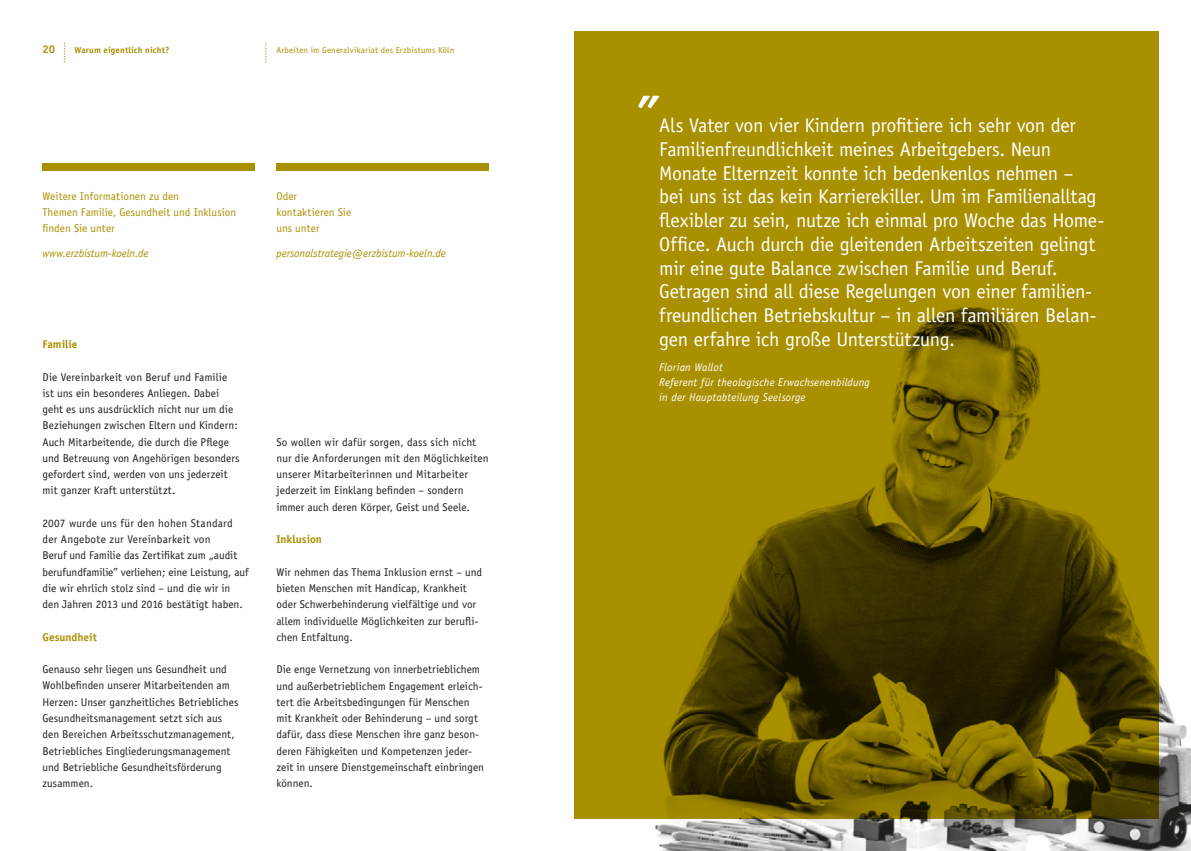
<style>
.page{position:relative;width:1191px;height:851px;background:#fff}
.page>*{position:absolute;margin:0;border:0;box-sizing:border-box;transform-origin:0 0}
.t1{font:20px/23.8px "Officina Sans";letter-spacing:-.015em;color:#fff}
.t2{font:11.25px/16.2px "Officina Sans";color:#1d1d1b}
.t3{font:11.25px/16.2px "Officina Sans";color:#a99000}
.t4{font:italic 11.25px/15px "Officina Sans";letter-spacing:.015em;color:#fff}
.t5{font:italic 11.25px "Officina Sans";letter-spacing:-.005em;color:#a99000}
.t6{font:700 11.25px "Officina Sans";color:#a99000}
.t7{font:8.75px "Officina Sans";letter-spacing:.02em;color:#a99000}
.t8{font:700 8.75px "Officina Sans";letter-spacing:.02em;color:#a99000}
</style>
<div class="page">
<img style="left:654px;top:682px;width:537px;height:168px">
<svg style="left:574px;top:32px;width:585px;height:787px;background:#8a7600"></svg>
<svg style="left:638px;top:96px;width:21px;height:12px"></svg>
<div style="left:43px;top:163px;width:212px;height:7px;background:#a99000"></div>
<div style="left:276px;top:163px;width:213px;height:7px;background:#a99000"></div>
<svg style="left:265px;top:43px;width:1px;height:19px"></svg>
<svg style="left:64px;top:43px;width:1px;height:19px"></svg>
<p class="t6" style="left:43px;top:42px;width:14px">20</p>
<p class="t8" style="left:74px;top:45px;width:97px">Warum eigentlich nicht?</p>
<p class="t7" style="left:276px;top:45px;width:179px">Arbeiten im Generalvikariat des Erzbistums Köln</p>
<p class="t3" style="left:43px;top:188px;width:195px">Weitere Informationen zu den<br>Themen Familie, Gesundheit und Inklusion finden Sie unter</p>
<p class="t5" style="left:43px;top:246px;width:107px">www.erzbistum-koeln.de</p>
<p class="t3" style="left:276px;top:188px;width:76px">Oder kontaktieren Sie uns unter</p>
<p class="t5" style="left:276px;top:246px;width:171px">personalstrategie@erzbistum-koeln.de</p>
<p class="t6" style="left:43px;top:337px;width:36px">Familie</p>
<p class="t2" style="left:43px;top:368px;width:198px">Die Vereinbarkeit von Beruf und Familie ist uns ein besonderes Anliegen. Dabei geht es uns ausdrücklich nicht nur um die Beziehungen zwischen Eltern und Kindern:<br>Auch Mitarbeitende, die durch die Pflege und Betreuung von Angehörigen besonders gefordert sind, werden von uns jederzeit mit ganzer Kraft unterstützt.</p>
<p class="t2" style="left:43px;top:515px;width:208px">2007 wurde uns für den hohen Standard der Angebote zur Vereinbarkeit von<br>Beruf und Familie das Zertifikat zum „audit berufundfamilie” verliehen; eine Leistung, auf die wir ehrlich stolz sind – und die wir in den Jahren 2013 und 2016 bestätigt haben.</p>
<p class="t6" style="left:43px;top:629px;width:56px">Gesundheit</p>
<p class="t2" style="left:43px;top:661px;width:197px">Genauso sehr liegen uns Gesundheit und Wohlbefinden unserer Mitarbeitenden am Herzen: Unser ganzheitliches Betriebliches Gesundheitsmanagement setzt sich aus den Bereichen Arbeitsschutzmanagement, Betriebliches Eingliederungsmanagement und Betriebliche Gesundheitsförderung zusammen.</p>
<p class="t2" style="left:276px;top:433px;width:214px">So wollen wir dafür sorgen, dass sich nicht nur die Anforderungen mit den Möglichkeiten unserer Mitarbeiterinnen und Mitarbeiter jederzeit im Einklang befinden – sondern immer auch deren Körper, Geist und Seele.</p>
<p class="t6" style="left:276px;top:532px;width:47px">Inklusion</p>
<p class="t2" style="left:276px;top:563px;width:207px">Wir nehmen das Thema Inklusion ernst – und bieten Menschen mit Handicap, Krankheit oder Schwerbehinderung vielfältige und vor allem individuelle Möglichkeiten zur berufli&shy;chen Entfaltung.</p>
<p class="t2" style="left:276px;top:661px;width:209px">Die enge Vernetzung von innerbetrieblichem und außerbetrieblichem Engagement erleich&shy;tert die Arbeitsbedingungen für Menschen mit Krankheit oder Behinderung – und sorgt dafür, dass diese Menschen ihre ganz beson&shy;deren Fähigkeiten und Kompetenzen jeder&shy;zeit in unsere Dienstgemeinschaft einbringen können.</p>
<p class="t1" style="left:659px;top:113px;width:446px">Als Vater von vier Kindern profitiere ich sehr von der Familienfreundlichkeit meines Arbeitgebers. Neun Monate Elternzeit konnte ich bedenkenlos nehmen –<br>bei uns ist das kein Karrierekiller. Um im Familienalltag flexibler zu sein, nutze ich einmal pro Woche das Home-Office. Auch durch die gleitenden Arbeitszeiten gelingt mir eine gute Balance zwischen Familie und Beruf.<br>Getragen sind all diese Regelungen von einer familien&shy;freundlichen Betriebskultur – in allen familiären Belan&shy;gen erfahre ich große Unterstützung.</p>
<p class="t4" style="left:659px;top:359px;width:212px">Florian Wallot<br>Referent für theologische Erwachsenenbildung in der Hauptabteilung Seelsorge</p>
</div>
